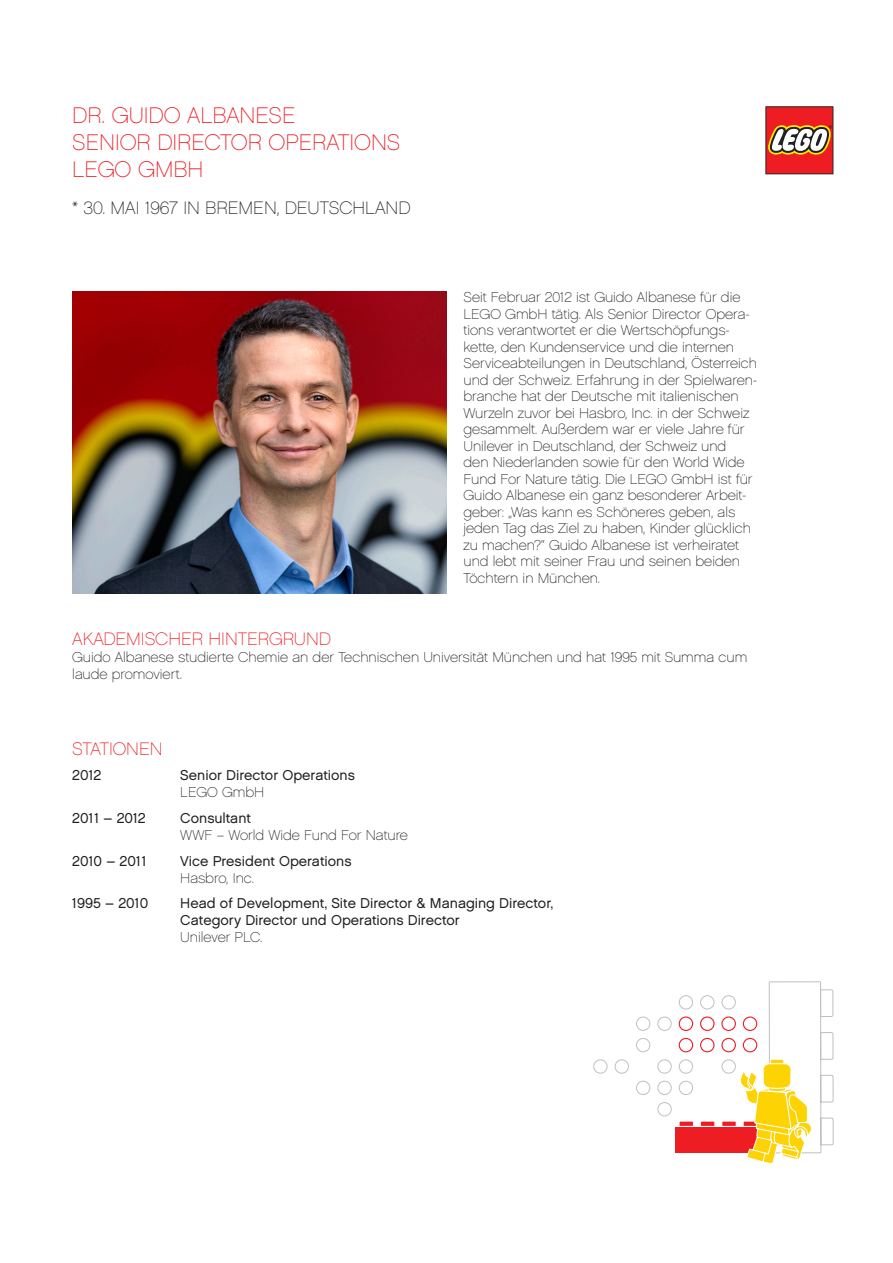
<style>
.page{position:relative;width:893px;height:1263px;background:#fff}
.page>*{position:absolute;margin:0;border:0;box-sizing:border-box;transform-origin:0 0}
.t1{font:300 22.5px/27px "LEGO Chalet 60";color:#ee1d23}
.t2{font:300 18px "LEGO Chalet 60";color:#ee1d23}
.t3{font:300 18px "LEGO Chalet 60";color:#231f20}
.t4{font:300 14.25px/16.5px "LEGO Chalet 60";color:#231f20}
.t5{font:14.25px/17.1px "LEGO Chalet 60";color:#231f20}
</style>
<div class="page">
<svg style="left:765px;top:106px;width:68px;height:68px;background:#d15247"></svg>
<img style="left:72px;top:291px;width:374px;height:302px">
<svg style="left:594px;top:982px;width:239px;height:182px"></svg>
<h1 class="t1" style="left:72px;top:102px;width:330px">DR. GUIDO ALBANESE<br>SENIOR DIRECTOR OPERATIONS<br>LEGO GMBH</h1>
<p class="t3" style="left:72px;top:198px;width:340px">* 30. MAI 1967 IN BREMEN, DEUTSCHLAND</p>
<p class="t4" style="left:463px;top:289px;width:295px">Seit Februar 2012 ist Guido Albanese für die LEGO GmbH tätig. Als Senior Director Opera&shy;tions verantwortet er die Wertschöpfungs&shy;kette, den Kundenservice und die internen Serviceabteilungen in Deutschland, Österreich und der Schweiz. Erfahrung in der Spielwaren&shy;branche hat der Deutsche mit italienischen Wurzeln zuvor bei Hasbro, Inc. in der Schweiz gesammelt. Außerdem war er viele Jahre für Unilever in Deutschland, der Schweiz und<br>den Niederlanden sowie für den World Wide Fund For Nature tätig. Die LEGO GmbH ist für Guido Albanese ein ganz besonderer Arbeit&shy;geber: „Was kann es Schöneres geben, als jeden Tag das Ziel zu haben, Kinder glücklich zu machen?“ Guido Albanese ist verheiratet und lebt mit seiner Frau und seinen beiden Töchtern in München.</p>
<p class="t2" style="left:72px;top:628px;width:260px">AKADEMISCHER HINTERGRUND</p>
<p class="t4" style="left:72px;top:649px;width:676px;line-height:17.1px">Guido Albanese studierte Chemie an der Technischen Universität München und hat 1995 mit Summa cum laude promoviert.</p>
<p class="t2" style="left:72px;top:738px;width:92px">STATIONEN</p>
<p class="t5" style="left:72px;top:766px;width:31px">2012</p>
<p class="t5" style="left:180px;top:766px;width:176px">Senior Director Operations</p>
<p class="t4" style="left:180px;top:784px;width:85px">LEGO GmbH</p>
<p class="t5" style="left:72px;top:809px;width:75px">2011 – 2012</p>
<p class="t5" style="left:180px;top:809px;width:72px">Consultant</p>
<p class="t4" style="left:180px;top:827px;width:229px">WWF – World Wide Fund For Nature</p>
<p class="t5" style="left:72px;top:852px;width:76px">2010 – 2011</p>
<p class="t5" style="left:180px;top:852px;width:173px">Vice President Operations</p>
<p class="t4" style="left:180px;top:869px;width:75px">Hasbro, Inc.</p>
<p class="t5" style="left:72px;top:895px;width:77px">1995 – 2010</p>
<p class="t5" style="left:180px;top:895px;width:375px">Head of Development, Site Director &amp; Managing Director,<br>Category Director und Operations Director</p>
<p class="t4" style="left:180px;top:929px;width:84px">Unilever PLC.</p>
</div>
